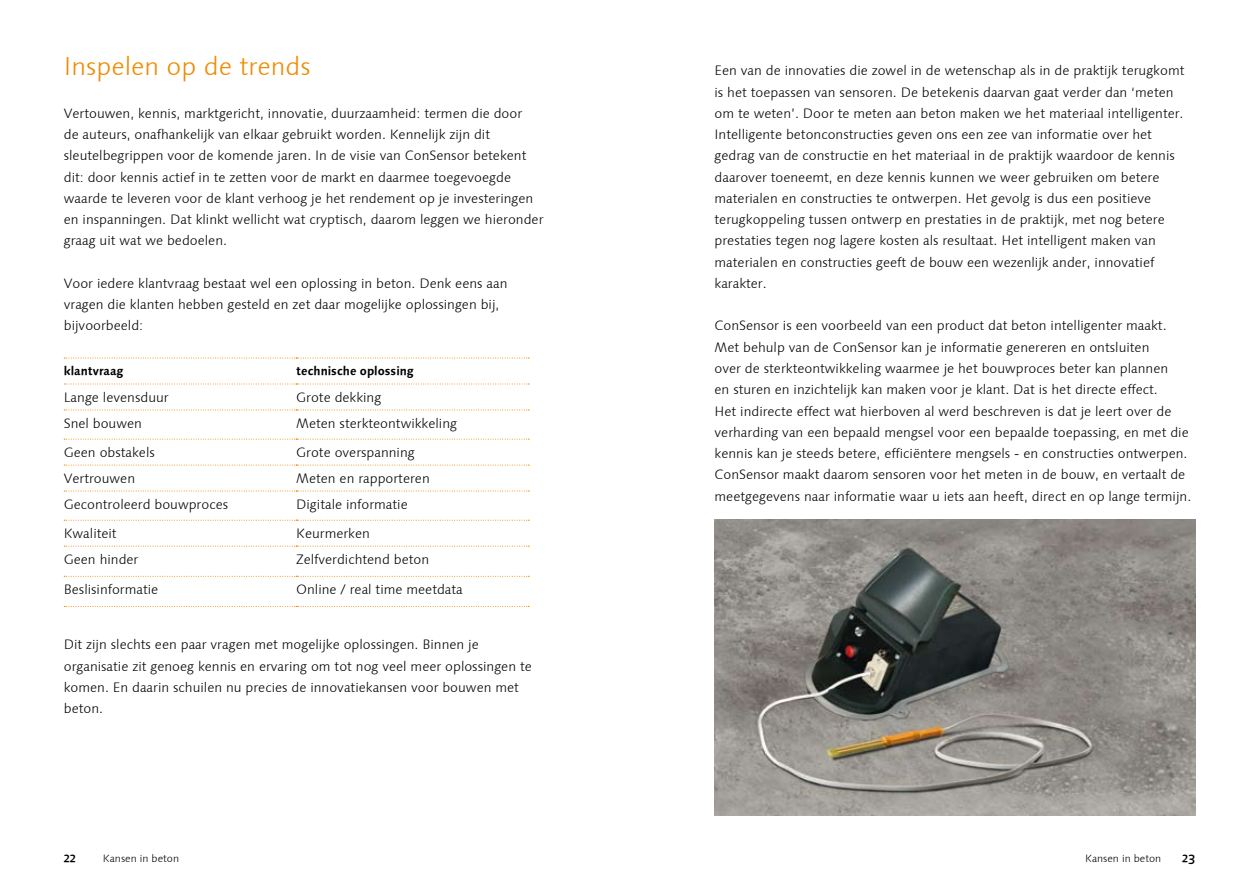
<style>
.page{position:relative;width:1259px;height:893px;background:#fff}
.page>*{position:absolute;margin:0;border:0;box-sizing:border-box;transform-origin:0 0}
.t1{font:300 25.5px "Linotype Syntax";color:#f08a00}
.t2{font:13.5px/21.3px "Linotype Syntax Os F Light";color:#000}
.t3{font:13.5px "Linotype Syntax Os F Medium";color:#000}
.t4{font:12px "Linotype Syntax Os F Bold";color:#000}
.t5{font:10.5px "Linotype Syntax Os F Light";color:#000}
</style>
<div class="page">
<img style="left:714px;top:519px;width:481px;height:297px">
<svg style="left:64px;top:358px;width:465px;height:1px"></svg>
<svg style="left:64px;top:384px;width:465px;height:1px"></svg>
<svg style="left:64px;top:410px;width:465px;height:1px"></svg>
<svg style="left:64px;top:439px;width:465px;height:1px"></svg>
<svg style="left:64px;top:465px;width:465px;height:1px"></svg>
<svg style="left:64px;top:491px;width:465px;height:1px"></svg>
<svg style="left:64px;top:520px;width:465px;height:1px"></svg>
<svg style="left:64px;top:546px;width:465px;height:1px"></svg>
<svg style="left:64px;top:576px;width:465px;height:1px"></svg>
<svg style="left:64px;top:606px;width:465px;height:1px"></svg>
<h1 class="t1" style="left:64px;top:51px;width:248px">Inspelen op de trends</h1>
<p class="t2" style="left:64px;top:103px;width:481px">Vertouwen, kennis, marktgericht, innovatie, duurzaamheid: termen die door<br>de auteurs, onafhankelijk van elkaar gebruikt worden. Kennelijk zijn dit sleutelbegrippen voor de komende jaren. In de visie van ConSensor betekent dit: door kennis actief in te zetten voor de markt en daarmee toegevoegde waarde te leveren voor de klant verhoog je het rendement op je investeringen en inspanningen. Dat klinkt wellicht wat cryptisch, daarom leggen we hieronder graag uit wat we bedoelen.</p>
<p class="t2" style="left:64px;top:273px;width:445px">Voor iedere klantvraag bestaat wel een oplossing in beton. Denk eens aan vragen die klanten hebben gesteld en zet daar mogelijke oplossingen bij, bijvoorbeeld:</p>
<p class="t4" style="left:64px;top:363px;width:61px">klantvraag</p>
<p class="t4" style="left:296px;top:363px;width:119px">technische oplossing</p>
<p class="t2" style="left:64px;top:387px;width:106px">Lange levensduur</p>
<p class="t2" style="left:296px;top:387px;width:87px">Grote dekking</p>
<p class="t2" style="left:64px;top:413px;width:80px">Snel bouwen</p>
<p class="t2" style="left:296px;top:413px;width:162px">Meten sterkteontwikkeling</p>
<p class="t2" style="left:64px;top:442px;width:93px">Geen obstakels</p>
<p class="t2" style="left:296px;top:442px;width:120px">Grote overspanning</p>
<p class="t2" style="left:64px;top:468px;width:73px">Vertrouwen</p>
<p class="t2" style="left:296px;top:468px;width:135px">Meten en rapporteren</p>
<p class="t2" style="left:64px;top:494px;width:166px">Gecontroleerd bouwproces</p>
<p class="t2" style="left:296px;top:494px;width:113px">Digitale informatie</p>
<p class="t2" style="left:64px;top:523px;width:54px">Kwaliteit</p>
<p class="t2" style="left:296px;top:523px;width:75px">Keurmerken</p>
<p class="t2" style="left:64px;top:549px;width:76px">Geen hinder</p>
<p class="t2" style="left:296px;top:549px;width:134px">Zelfverdichtend beton</p>
<p class="t2" style="left:64px;top:579px;width:96px">Beslisinformatie</p>
<p class="t2" style="left:296px;top:579px;width:168px">Online / real time meetdata</p>
<p class="t2" style="left:64px;top:634px;width:469px">Dit zijn slechts een paar vragen met mogelijke oplossingen. Binnen je organisatie zit genoeg kennis en ervaring om tot nog veel meer oplossingen te komen. En daarin schuilen nu precies de innovatiekansen voor bouwen met beton.</p>
<p class="t2" style="left:714px;top:60px;width:471px">Een van de innovaties die zowel in de wetenschap als in de praktijk terugkomt is het toepassen van sensoren. De betekenis daarvan gaat verder dan ‘meten om te weten’. Door te meten aan beton maken we het materiaal intelligenter.<br>Intelligente betonconstructies geven ons een zee van informatie over het gedrag van de constructie en het materiaal in de praktijk waardoor de kennis daarover toeneemt, en deze kennis kunnen we weer gebruiken om betere materialen en constructies te ontwerpen. Het gevolg is dus een positieve terugkoppeling tussen ontwerp en prestaties in de praktijk, met nog betere prestaties tegen nog lagere kosten als resultaat. Het intelligent maken van materialen en constructies geeft de bouw een wezenlijk ander, innovatief karakter.</p>
<p class="t2" style="left:714px;top:315px;width:478px">ConSensor is een voorbeeld van een product dat beton intelligenter maakt.<br>Met behulp van de ConSensor kan je informatie genereren en ontsluiten<br>over de sterkteontwikkeling waarmee je het bouwproces beter kan plannen<br>en sturen en inzichtelijk kan maken voor je klant. Dat is het directe effect.<br>Het indirecte effect wat hierboven al werd beschreven is dat je leert over de verharding van een bepaald mengsel voor een bepaalde toepassing, en met die kennis kan je steeds betere, efficiëntere mengsels - en constructies ontwerpen.<br>ConSensor maakt daarom sensoren voor het meten in de bouw, en vertaalt de meetgegevens naar informatie waar u iets aan heeft, direct en op lange termijn.</p>
<p class="t3" style="left:64px;top:849px;width:14px">22</p>
<p class="t5" style="left:103px;top:852px;width:78px">Kansen in beton</p>
<p class="t5" style="left:1085px;top:852px;width:78px">Kansen in beton</p>
<p class="t3" style="left:1182px;top:849px;width:14px">23</p>
</div>
